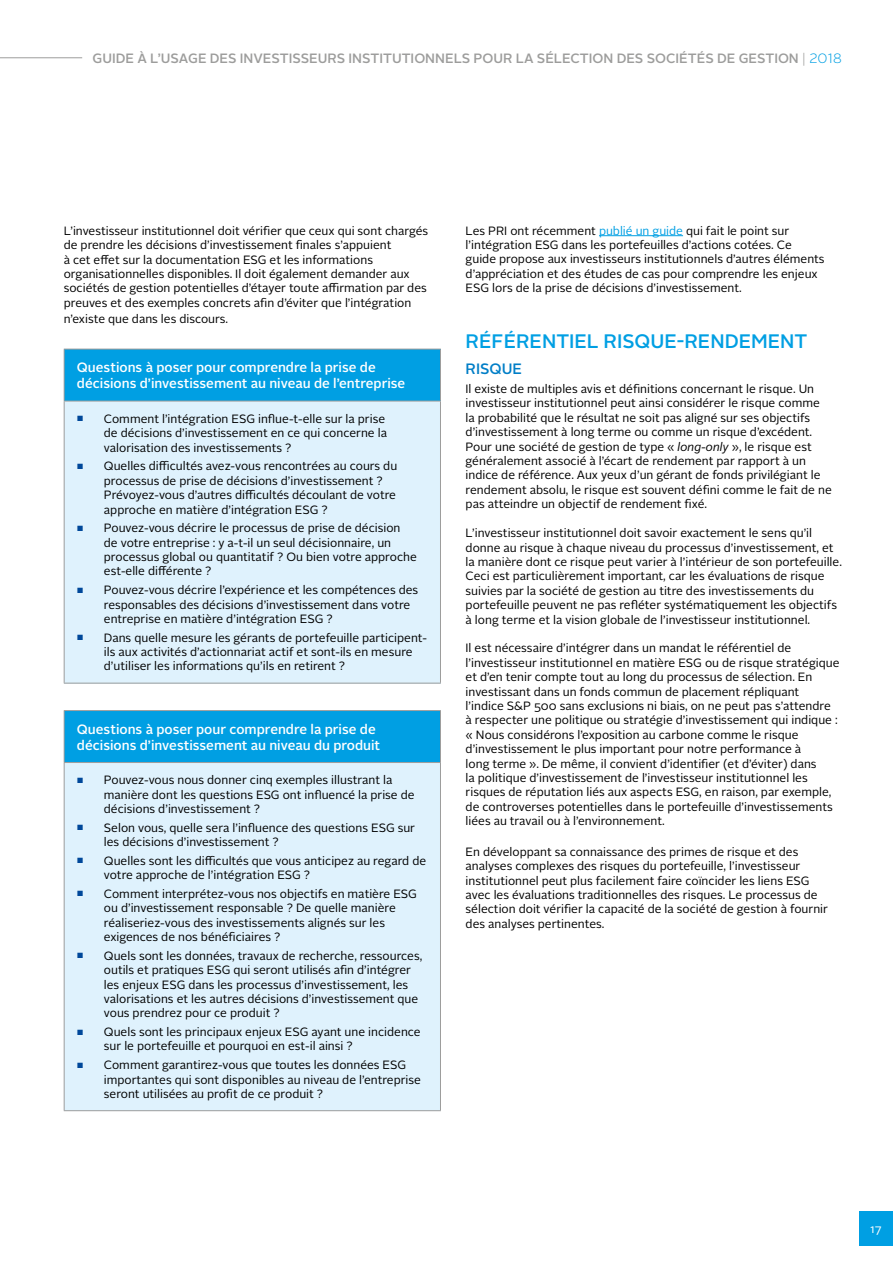
<style>
.page{position:relative;width:893px;height:1263px;background:#fff}
.page>*{position:absolute;margin:0;border:0;box-sizing:border-box;transform-origin:0 0}
._5_Paragraph_Subtitl{font:500 19.5px "Alright Sans";color:#009fe3}
._6_Paragraph_SubSub{font:500 15px "Alright Sans";color:#007ec7}
._5_Paragraph_Subtitl-2{font:500 13.5px/16.2px "Alright Sans";color:#fff}
.t1{font:500 13.5px "Alright Sans";color:#9d9d9c}
._2_Body{font:12px/14.4px "Alright Sans";color:#000}
.t2{font:12px "Alright Sans";color:#fff}
.s1{font-weight:300}
.s2{font-weight:300;color:#009fe3}
.s3{font-size:7.5px;color:#00489a}
.s4{color:#009fe3}
.s5{font-style:italic}
</style>
<div class="page">
<div style="left:859px;top:1212px;width:34px;height:34px;background:#009fe3"></div>
<hr style="left:0;top:57px;width:82px;height:1px;background:#9d9d9c">
<div style="left:64px;top:349px;width:376px;height:52px;background:#009fe3"></div>
<div style="left:64px;top:401px;width:376px;height:282px;background:#dff2fd"></div>
<hr style="left:64px;top:349px;width:377px;height:1px;background:#9d9d9c">
<hr style="left:64px;top:349px;width:1px;height:52px;background:#9d9d9c">
<hr style="left:440px;top:349px;width:1px;height:52px;background:#9d9d9c">
<hr style="left:64px;top:401px;width:377px;height:1px;background:#9d9d9c">
<hr style="left:64px;top:401px;width:1px;height:282px;background:#9d9d9c">
<hr style="left:440px;top:401px;width:1px;height:282px;background:#9d9d9c">
<hr style="left:64px;top:683px;width:377px;height:1px;background:#9d9d9c">
<div style="left:64px;top:710px;width:376px;height:52px;background:#009fe3"></div>
<div style="left:64px;top:762px;width:376px;height:349px;background:#dff2fd"></div>
<hr style="left:64px;top:710px;width:377px;height:1px;background:#9d9d9c">
<hr style="left:64px;top:711px;width:1px;height:51px;background:#9d9d9c">
<hr style="left:440px;top:711px;width:1px;height:51px;background:#9d9d9c">
<hr style="left:64px;top:762px;width:377px;height:1px;background:#9d9d9c">
<hr style="left:64px;top:763px;width:1px;height:347px;background:#9d9d9c">
<hr style="left:440px;top:763px;width:1px;height:347px;background:#9d9d9c">
<hr style="left:64px;top:1110px;width:377px;height:1px;background:#9d9d9c">
<hr style="left:599px;top:235px;width:84px;height:1px;background:#009fe3">
<p class="t1" style="left:93px;top:49px;width:751px">GUIDE À L’USAGE DES INVESTISSEURS INSTITUTIONNELS POUR LA SÉLECTION DES SOCIÉTÉS DE GESTION <span class="s1">|</span> <span class="s2">2018</span></p>
<p class="_2_Body" style="left:64px;top:224px;width:366px">L’investisseur institutionnel doit vérifier que ceux qui sont chargés de prendre les décisions d’investissement finales s’appuient<br>à cet effet sur la documentation ESG et les informations organisationnelles disponibles. Il doit également demander aux sociétés de gestion potentielles d’étayer toute affirmation par des preuves et des exemples concrets afin d’éviter que l’intégration</p>
<p class="_2_Body" style="left:64px;top:312px;width:166px">n’existe que dans les discours.</p>
<p class="_5_Paragraph_Subtitl-2" style="left:77px;top:359px;width:330px">Questions à poser pour comprendre la prise de décisions d’investissement au niveau de l’entreprise</p>
<p class="_2_Body" style="left:104px;top:412px;width:285px;text-indent:-27px"><span class="s3">■</span> Comment l’intégration ESG influe-t-elle sur la prise de décisions d’investissement en ce qui concerne la valorisation des investissements ?</p>
<p class="_2_Body" style="left:104px;top:459px;width:295px;text-indent:-27px"><span class="s3">■</span> Quelles difficultés avez-vous rencontrées au cours du processus de prise de décisions d’investissement ?<br>Prévoyez-vous d’autres difficultés découlant de votre approche en matière d’intégration ESG ?</p>
<p class="_2_Body" style="left:104px;top:521px;width:315px;text-indent:-27px"><span class="s3">■</span> Pouvez-vous décrire le processus de prise de décision de votre entreprise : y a-t-il un seul décisionnaire, un processus global ou quantitatif ? Ou bien votre approche est-elle différente ?</p>
<p class="_2_Body" style="left:104px;top:583px;width:316px;text-indent:-27px"><span class="s3">■</span> Pouvez-vous décrire l’expérience et les compétences des responsables des décisions d’investissement dans votre entreprise en matière d’intégration ESG ?</p>
<p class="_2_Body" style="left:104px;top:630px;width:325px;text-indent:-27px"><span class="s3">■</span> Dans quelle mesure les gérants de portefeuille participent&shy;ils aux activités d’actionnariat actif et sont-ils en mesure d’utiliser les informations qu’ils en retirent ?</p>
<p class="_5_Paragraph_Subtitl-2" style="left:77px;top:721px;width:305px">Questions à poser pour comprendre la prise de décisions d’investissement au niveau du produit</p>
<p class="_2_Body" style="left:104px;top:773px;width:312px;text-indent:-27px"><span class="s3">■</span> Pouvez-vous nous donner cinq exemples illustrant la manière dont les questions ESG ont influencé la prise de décisions d’investissement ?</p>
<p class="_2_Body" style="left:104px;top:821px;width:313px;text-indent:-27px"><span class="s3">■</span> Selon vous, quelle sera l’influence des questions ESG sur les décisions d’investissement ?</p>
<p class="_2_Body" style="left:104px;top:854px;width:324px;text-indent:-27px"><span class="s3">■</span> Quelles sont les difficultés que vous anticipez au regard de votre approche de l’intégration ESG ?</p>
<p class="_2_Body" style="left:104px;top:887px;width:315px;text-indent:-27px"><span class="s3">■</span> Comment interprétez-vous nos objectifs en matière ESG ou d’investissement responsable ? De quelle manière réaliseriez-vous des investissements alignés sur les exigences de nos bénéficiaires ?</p>
<p class="_2_Body" style="left:104px;top:949px;width:320px;text-indent:-27px"><span class="s3">■</span> Quels sont les données, travaux de recherche, ressources, outils et pratiques ESG qui seront utilisés afin d’intégrer les enjeux ESG dans les processus d’investissement, les valorisations et les autres décisions d’investissement que vous prendrez pour ce produit ?</p>
<p class="_2_Body" style="left:104px;top:1025px;width:318px;text-indent:-27px"><span class="s3">■</span> Quels sont les principaux enjeux ESG ayant une incidence sur le portefeuille et pourquoi en est-il ainsi ?</p>
<p class="_2_Body" style="left:104px;top:1058px;width:319px;text-indent:-27px"><span class="s3">■</span> Comment garantirez-vous que toutes les données ESG importantes qui sont disponibles au niveau de l’entreprise seront utilisées au profit de ce produit ?</p>
<p class="_2_Body" style="left:466px;top:223px;width:361px">Les PRI ont récemment <span class="s4">publié un guide</span> qui fait le point sur l’intégration ESG dans les portefeuilles d’actions cotées. Ce guide propose aux investisseurs institutionnels d’autres éléments d’appréciation et des études de cas pour comprendre les enjeux ESG lors de la prise de décisions d’investissement.</p>
<p class="_5_Paragraph_Subtitl" style="left:466px;top:328px;width:343px">RÉFÉRENTIEL RISQUE-RENDEMENT</p>
<p class="_6_Paragraph_SubSub" style="left:466px;top:359px;width:58px">RISQUE</p>
<p class="_2_Body" style="left:466px;top:382px;width:368px">Il existe de multiples avis et définitions concernant le risque. Un investisseur institutionnel peut ainsi considérer le risque comme la probabilité que le résultat ne soit pas aligné sur ses objectifs d’investissement à long terme ou comme un risque d’excédent.<br>Pour une société de gestion de type « <span class="s5">long-only</span> », le risque est généralement associé à l’écart de rendement par rapport à un indice de référence. Aux yeux d’un gérant de fonds privilégiant le rendement absolu, le risque est souvent défini comme le fait de ne pas atteindre un objectif de rendement fixé.</p>
<p class="_2_Body" style="left:466px;top:526px;width:378px">L’investisseur institutionnel doit savoir exactement le sens qu’il donne au risque à chaque niveau du processus d’investissement, et la manière dont ce risque peut varier à l’intérieur de son portefeuille.<br>Ceci est particulièrement important, car les évaluations de risque suivies par la société de gestion au titre des investissements du portefeuille peuvent ne pas refléter systématiquement les objectifs à long terme et la vision globale de l’investisseur institutionnel.</p>
<p class="_2_Body" style="left:466px;top:641px;width:375px">Il est nécessaire d’intégrer dans un mandat le référentiel de l’investisseur institutionnel en matière ESG ou de risque stratégique et d’en tenir compte tout au long du processus de sélection. En investissant dans un fonds commun de placement répliquant l’indice S&amp;P 500 sans exclusions ni biais, on ne peut pas s’attendre à respecter une politique ou stratégie d’investissement qui indique : « Nous considérons l’exposition au carbone comme le risque d’investissement le plus important pour notre performance à<br>long terme ». De même, il convient d’identifier (et d’éviter) dans<br>la politique d’investissement de l’investisseur institutionnel les risques de réputation liés aux aspects ESG, en raison, par exemple, de controverses potentielles dans le portefeuille d’investissements liées au travail ou à l’environnement.</p>
<p class="_2_Body" style="left:466px;top:844px;width:364px">En développant sa connaissance des primes de risque et des analyses complexes des risques du portefeuille, l’investisseur institutionnel peut plus facilement faire coïncider les liens ESG avec les évaluations traditionnelles des risques. Le processus de sélection doit vérifier la capacité de la société de gestion à fournir des analyses pertinentes.</p>
<p class="t2" style="left:870px;top:1221px;width:13px">17</p>
</div>
